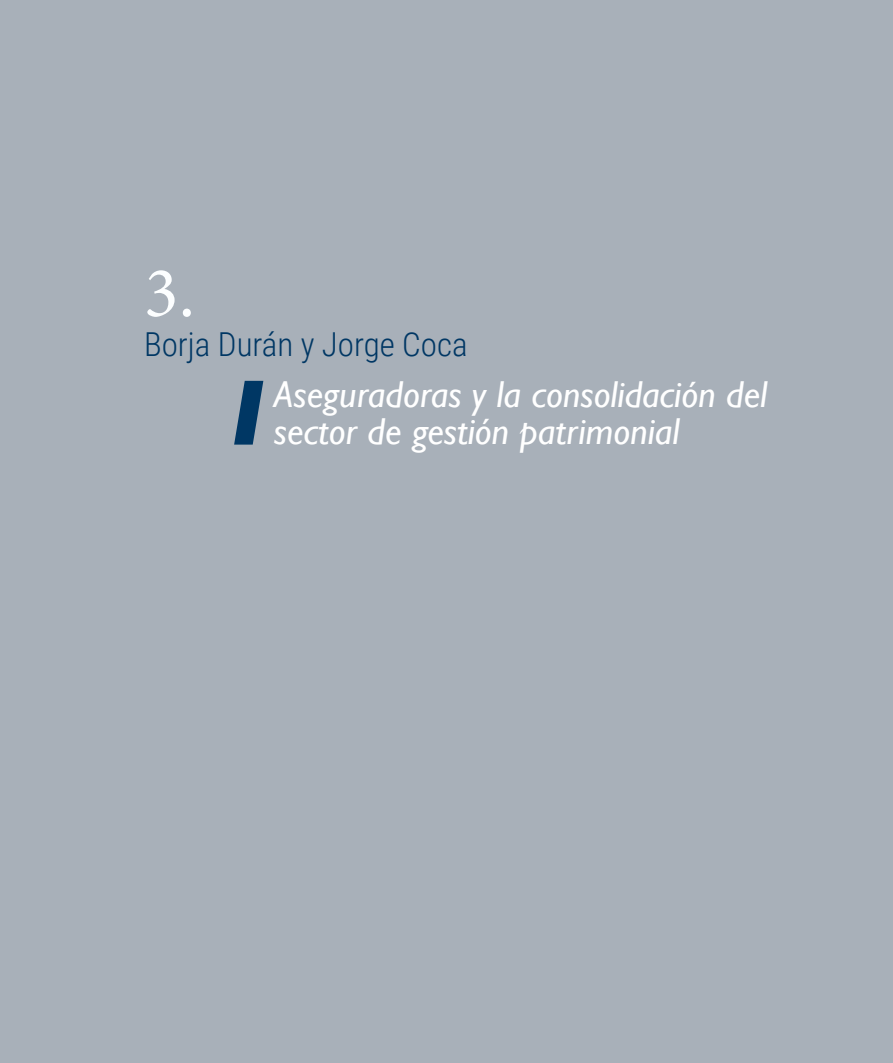
<style>
.page{position:relative;width:893px;height:1063px;background:#a8b0b9}
.page>*{position:absolute;margin:0;border:0;box-sizing:border-box;transform-origin:0 0}
.t1{font:72px "Minion Pro";color:#fcfeff}
.t2{font:italic 37.5px/37.5px "Gill Sans";color:#fff}
.t3{font:300 33px "Roboto Condensed";color:#003764}
</style>
<div class="page">
<svg style="left:234px;top:381px;width:29px;height:64px"></svg>
<h1 class="t1" style="left:144px;top:245px;width:52px">3.</h1>
<p class="t3" style="left:144px;top:321px;width:325px">Borja Durán y Jorge Coca</p>
<p class="t2" style="left:274px;top:376px;width:495px">Aseguradoras y la consolidación del sector de gestión patrimonial</p>
</div>
